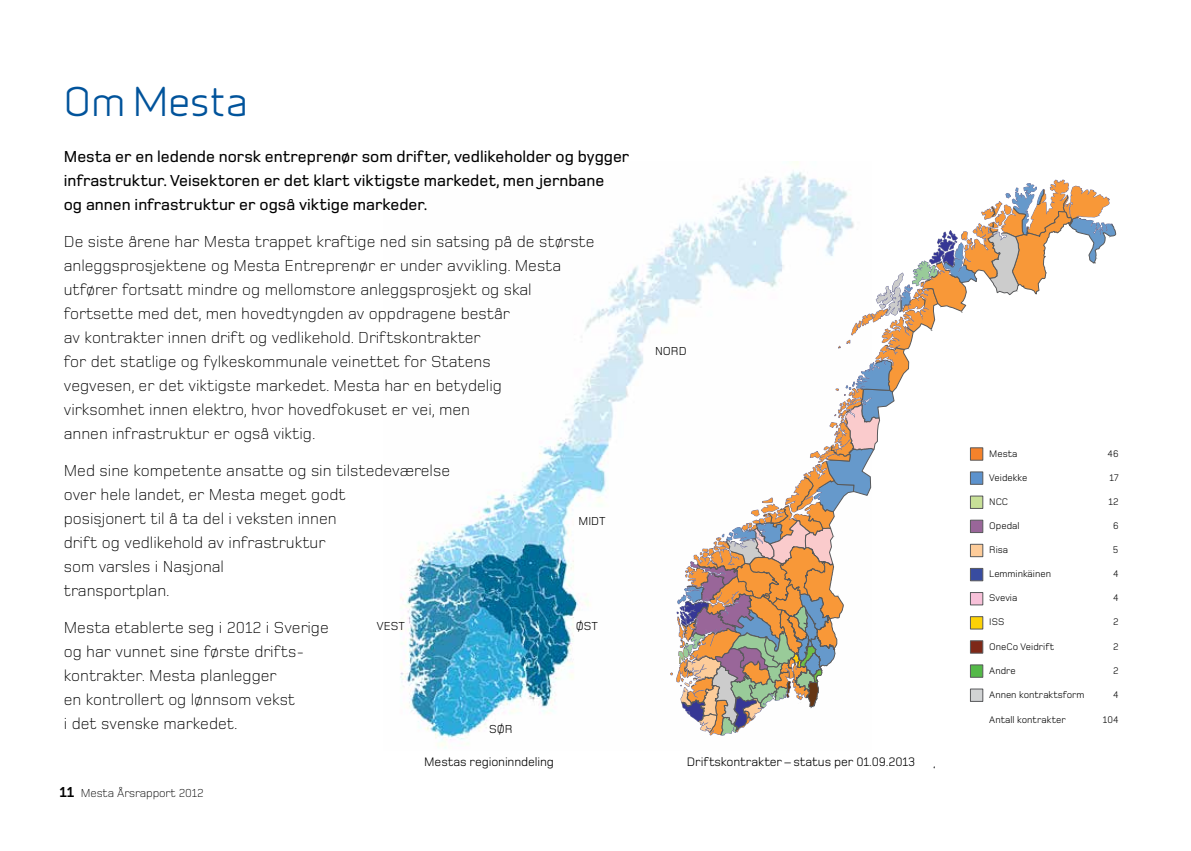
<style>
.page{position:relative;width:1191px;height:851px;background:#fff}
.page>*{position:absolute;margin:0;border:0;box-sizing:border-box;transform-origin:0 0}
.t1{font:37.5px "Infinity T Medium";color:#00539b}
.t2{font:300 16.5px/24px "Foundry Monoline";color:#000}
.t3{font:500 16.5px/24px "Foundry Monoline";color:#000}
.t4{font:12.75px "Foundry Monoline";letter-spacing:-.01em;color:#000}
.t5{font:300 12px "Foundry Monoline";letter-spacing:-.01em;color:#000}
.t6{font:12px "Foundry Monoline";color:#000}
.t7{font:9.9px "Foundry Monoline";color:#000}
.s1{font-weight:700;font-size:15px}
</style>
<div class="page">
<img style="left:400px;top:161px;width:415px;height:587px">
<svg style="left:670px;top:180px;width:445px;height:555px"></svg>
<h1 class="t1" style="left:64px;top:74px;width:186px">Om Mesta</h1>
<p class="t3" style="left:64px;top:145px;width:567px">Mesta er en ledende norsk entreprenør som drifter, vedlikeholder og bygger infrastruktur. Veisektoren er det klart viktigste markedet, men jernbane<br>og annen infrastruktur er også viktige markeder.</p>
<p class="t2" style="left:64px;top:229px;width:532px">De siste årene har Mesta trappet kraftige ned sin satsing på de største anleggsprosjektene og Mesta Entreprenør er under avvikling. Mesta utfører fortsatt mindre og mellomstore anleggsprosjekt og skal fortsette med det, men hovedtyngden av oppdragene består<br>av kontrakter innen drift og vedlikehold. Driftskontrakter<br>for det statlige og fylkeskommunale veinettet for Statens<br>vegvesen, er det viktigste markedet. Mesta har en betydelig<br>virksomhet innen elektro, hvor hovedfokuset er vei, men<br>annen infrastruktur er også viktig.</p>
<p class="t2" style="left:64px;top:458px;width:388px">Med sine kompetente ansatte og sin tilstedeværelse over hele landet, er Mesta meget godt<br>posisjonert til å ta del i veksten innen<br>drift og vedlikehold av infrastruktur<br>som varsles i Nasjonal<br>transportplan.</p>
<p class="t2" style="left:64px;top:615px;width:266px">Mesta etablerte seg i 2012 i Sverige og har vunnet sine første drifts&shy;kontrakter. Mesta planlegger<br>en kontrollert og lønnsom vekst<br>i det svenske markedet.</p>
<p class="t4" style="left:424px;top:754px;width:131px">Mestas regioninndeling</p>
<p class="t4" style="left:687px;top:754px;width:230px">Driftskontrakter – status per 01.09.2013</p>
<p class="t5" style="left:60px;top:786px;width:146px"><span class="s1">11</span> Mesta Årsrapport 2012</p>
<p class="t6" style="left:655px;top:345px;width:33px">NORD</p>
<p class="t6" style="left:578px;top:514px;width:29px">MIDT</p>
<p class="t6" style="left:576px;top:619px;width:24px">ØST</p>
<p class="t6" style="left:377px;top:619px;width:29px">VEST</p>
<p class="t6" style="left:489px;top:722px;width:25px">SØR</p>
<p class="t7" style="left:989px;top:448px;width:30px">Mesta</p>
<p class="t7" style="left:989px;top:472px;width:40px">Veidekke</p>
<p class="t7" style="left:989px;top:496px;width:21px">NCC</p>
<p class="t7" style="left:989px;top:520px;width:32px">Opedal</p>
<p class="t7" style="left:989px;top:544px;width:20px">Risa</p>
<p class="t7" style="left:989px;top:568px;width:63px">Lemminkäinen</p>
<p class="t7" style="left:989px;top:592px;width:30px">Svevia</p>
<p class="t7" style="left:989px;top:616px;width:17px">ISS</p>
<p class="t7" style="left:989px;top:641px;width:67px">OneCo Veidrift</p>
<p class="t7" style="left:989px;top:665px;width:28px">Andre</p>
<p class="t7" style="left:989px;top:689px;width:97px">Annen kontraktsform</p>
<p class="t7" style="left:989px;top:714px;width:78px">Antall kontrakter</p>
<p class="t7" style="left:1107px;top:448px;width:13px">46</p>
<p class="t7" style="left:1109px;top:472px;width:11px">17</p>
<p class="t7" style="left:1108px;top:496px;width:11px">12</p>
<p class="t7" style="left:1113px;top:520px;width:7px">6</p>
<p class="t7" style="left:1113px;top:544px;width:7px">5</p>
<p class="t7" style="left:1113px;top:568px;width:7px">4</p>
<p class="t7" style="left:1113px;top:592px;width:7px">4</p>
<p class="t7" style="left:1113px;top:616px;width:7px">2</p>
<p class="t7" style="left:1113px;top:641px;width:7px">2</p>
<p class="t7" style="left:1113px;top:665px;width:7px">2</p>
<p class="t7" style="left:1113px;top:689px;width:7px">4</p>
<p class="t7" style="left:1103px;top:713px;width:17px">104</p>
</div>
